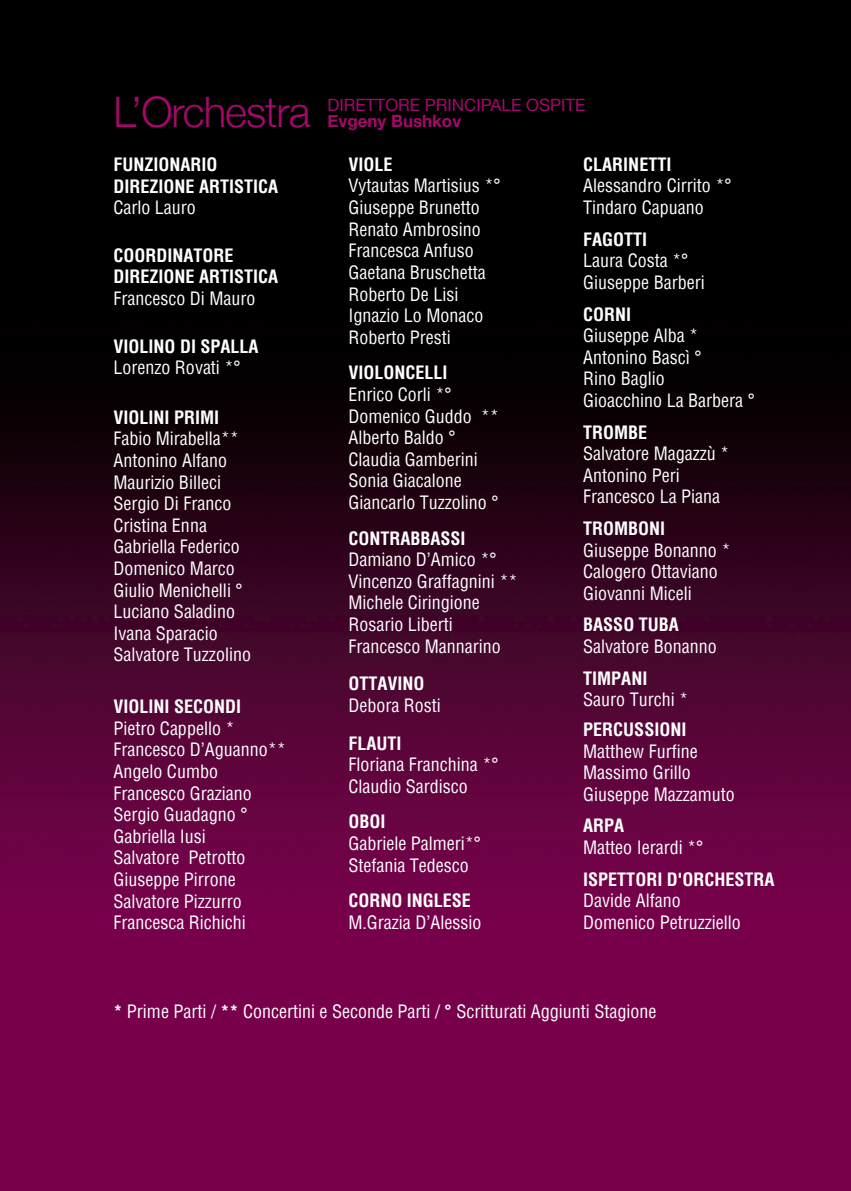
<style>
.page{position:relative;width:851px;height:1191px;background:#fff}
.page>*{position:absolute;margin:0;border:0;box-sizing:border-box;transform-origin:0 0}
.t1{font:300 42px "Helvetica Neue";letter-spacing:-.025em;color:#a7086c}
.t2{font:condensed 18px/21.6px "Helvetica";color:#fff}
.t3{font:700 condensed 18px/21.6px "Helvetica";color:#fff}
.t4{font:17px "Helvetica Neue";color:#a7086c}
.t5{font:700 17px "Helvetica Neue";color:#a7086c}
.s1{font-weight:700}
</style>
<div class="page">
<img style="left:0;top:0;width:850px;height:1191px">
<h1 class="t1" style="left:113px;top:87px;width:199px">L’Orchestra</h1>
<p class="t3" style="left:113px;top:153px;width:166px">FUNZIONARIO<br>DIREZIONE ARTISTICA</p>
<p class="t2" style="left:113px;top:196px;width:84px">Carlo Lauro</p>
<p class="t3" style="left:113px;top:244px;width:166px">COORDINATORE<br>DIREZIONE ARTISTICA</p>
<p class="t2" style="left:113px;top:287px;width:143px">Francesco Di Mauro</p>
<p class="t3" style="left:113px;top:335px;width:147px">VIOLINO DI SPALLA</p>
<p class="t2" style="left:113px;top:356px;width:129px">Lorenzo Rovati *°</p>
<p class="t3" style="left:113px;top:406px;width:107px">VIOLINI PRIMI</p>
<p class="t2" style="left:113px;top:428px;width:139px">Fabio Mirabella**<br>Antonino Alfano<br>Maurizio Billeci<br>Sergio Di Franco<br>Cristina Enna<br>Gabriella Federico<br>Domenico Marco<br>Giulio Menichelli °<br>Luciano Saladino<br>Ivana Sparacio<br>Salvatore Tuzzolino</p>
<p class="t3" style="left:113px;top:695px;width:129px">VIOLINI SECONDI</p>
<p class="t2" style="left:113px;top:717px;width:174px">Pietro Cappello *<br>Francesco D’Aguanno**<br>Angelo Cumbo<br>Francesco Graziano<br>Sergio Guadagno °<br>Gabriella Iusi<br>Salvatore Petrotto<br>Giuseppe Pirrone<br>Salvatore Pizzurro<br>Francesca Richichi</p>
<p class="t4" style="left:327px;top:95px;width:259px">DIRETTORE PRINCIPALE OSPITE</p>
<p class="t5" style="left:327px;top:111px;width:135px">Evgeny Bushkov</p>
<p class="t3" style="left:348px;top:153px;width:46px">VIOLE</p>
<p class="t2" style="left:348px;top:175px;width:154px">Vytautas Martisius *°<br>Giuseppe Brunetto<br>Renato Ambrosino<br>Francesca Anfuso<br>Gaetana Bruschetta<br>Roberto De Lisi<br>Ignazio Lo Monaco<br>Roberto Presti</p>
<p class="t3" style="left:348px;top:361px;width:101px">VIOLONCELLI</p>
<p class="t2" style="left:348px;top:383px;width:152px">Enrico Corli *°<br>Domenico Guddo **<br>Alberto Baldo °<br>Claudia Gamberini<br>Sonia Giacalone<br>Giancarlo Tuzzolino °</p>
<p class="t3" style="left:348px;top:527px;width:119px">CONTRABBASSI</p>
<p class="t2" style="left:348px;top:548px;width:170px">Damiano D’Amico *°<br>Vincenzo Graffagnini **<br>Michele Ciringione<br>Rosario Liberti<br>Francesco Mannarino</p>
<p class="t3" style="left:348px;top:672px;width:78px">OTTAVINO</p>
<p class="t2" style="left:348px;top:694px;width:94px">Debora Rosti</p>
<p class="t3" style="left:348px;top:731px;width:55px">FLAUTI</p>
<p class="t2" style="left:348px;top:753px;width:152px">Floriana Franchina *°<br>Claudio Sardisco</p>
<p class="t3" style="left:348px;top:810px;width:39px">OBOI</p>
<p class="t2" style="left:348px;top:832px;width:134px">Gabriele Palmeri*°<br>Stefania Tedesco</p>
<p class="t3" style="left:348px;top:889px;width:124px">CORNO INGLESE</p>
<p class="t2" style="left:348px;top:911px;width:134px">M.Grazia D’Alessio</p>
<p class="t3" style="left:583px;top:153px;width:90px">CLARINETTI</p>
<p class="t2" style="left:583px;top:175px;width:150px">Alessandro Cirrito *°<br>Tindaro Capuano</p>
<p class="t3" style="left:583px;top:228px;width:66px">FAGOTTI</p>
<p class="t2" style="left:583px;top:250px;width:123px">Laura Costa *°<br>Giuseppe Barberi</p>
<p class="t3" style="left:583px;top:303px;width:50px">CORNI</p>
<p class="t2" style="left:583px;top:324px;width:173px">Giuseppe Alba *<br>Antonino Bascì °<br>Rino Baglio<br>Gioacchino La Barbera °</p>
<p class="t3" style="left:583px;top:421px;width:66px">TROMBE</p>
<p class="t2" style="left:583px;top:442px;width:147px">Salvatore Magazzù *<br>Antonino Peri<br>Francesco La Piana</p>
<p class="t3" style="left:583px;top:517px;width:83px">TROMBONI</p>
<p class="t2" style="left:583px;top:539px;width:148px">Giuseppe Bonanno *<br>Calogero Ottaviano<br>Giovanni Miceli</p>
<p class="t3" style="left:583px;top:613px;width:97px">BASSO TUBA</p>
<p class="t2" style="left:583px;top:635px;width:135px">Salvatore Bonanno</p>
<p class="t3" style="left:583px;top:667px;width:66px">TIMPANI</p>
<p class="t2" style="left:583px;top:688px;width:106px">Sauro Turchi *</p>
<p class="t3" style="left:583px;top:718px;width:105px">PERCUSSIONI</p>
<p class="t2" style="left:583px;top:740px;width:153px">Matthew Furfine<br>Massimo Grillo<br>Giuseppe Mazzamuto</p>
<p class="t3" style="left:583px;top:814px;width:43px">ARPA</p>
<p class="t2" style="left:583px;top:836px;width:122px">Matteo Ierardi *°</p>
<p class="t3" style="left:583px;top:867px;width:193px">ISPETTORI D'ORCHESTRA</p>
<p class="t2" style="left:583px;top:889px;width:159px">Davide Alfano<br>Domenico Petruzziello</p>
<p class="t2" style="left:113px;top:1000px;width:544px"><span class="s1">*</span> Prime Parti / <span class="s1">**</span> Concertini e Seconde Parti / <span class="s1">°</span> Scritturati Aggiunti Stagione</p>
</div>
